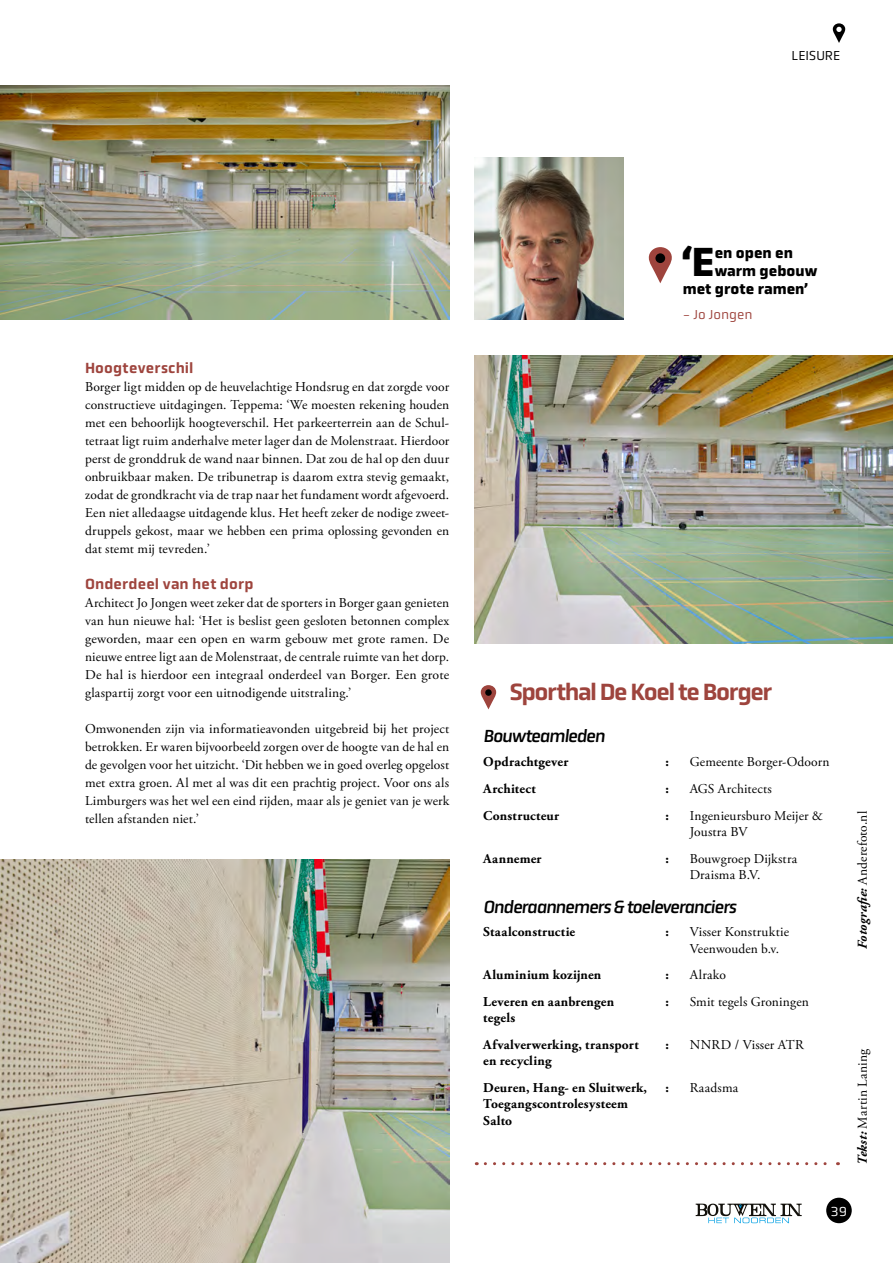
<style>
.page{position:relative;width:893px;height:1263px;background:#fff}
.page>*{position:absolute;margin:0;border:0;box-sizing:border-box;transform-origin:0 0}
.t1{font:700 41.25px "Obvia";color:#000}
.Colofon_Title{font:500 24px "Obvia";letter-spacing:-.06em;color:#9e443d}
.Colofon_Section_Heading{font:italic 18px "Obvia";letter-spacing:-.06em;color:#000}
.Headings{font:500 15px "Obvia";letter-spacing:.01em;color:#9e443d}
.t2{font:700 15px "Obvia";color:#000}
.Main_Paragraphs{font:13.5px/18px "Adobe Garamond Pro";letter-spacing:.01em;color:#000;text-align:justify}
.Colofon_Text_Bold{font:700 13.5px/16.2px "Adobe Garamond Pro";letter-spacing:.015em;color:#000}
.Colofon_Text{font:13.5px/16.2px "Adobe Garamond Pro";letter-spacing:.01em;color:#000}
.Quote_Name{font:13.5px "Obvia";color:#9e443d}
.t3{font:13.5px "Obvia";letter-spacing:.005em;color:#000}
.t4{font:13.5px "Obvia";color:#fff}
.s1{font-weight:700;font-style:italic}
</style>
<div class="page">
<img style="left:0;top:859px;width:449px;height:404px">
<svg style="left:481px;top:685px;width:15px;height:24px"></svg>
<div style="left:485px;top:689px;width:7px;height:7px;background:#000;border-radius:50%"></div>
<svg style="left:485px;top:1162px;width:353px;height:3px"></svg>
<svg style="left:649px;top:247px;width:23px;height:36px"></svg>
<div style="left:655px;top:253px;width:10px;height:10px;background:#000;border-radius:50%"></div>
<img style="left:475px;top:355px;width:418px;height:288px">
<img style="left:475px;top:157px;width:148px;height:162px">
<img style="left:0;top:85px;width:449px;height:234px">
<svg style="left:833px;top:23px;width:12px;height:20px"></svg>
<svg style="left:836px;top:27px;width:6px;height:5px"></svg>
<svg style="left:696px;top:1203px;width:106px;height:20px"></svg>
<div style="left:826px;top:1198px;width:26px;height:25px;background:#000;border-radius:50%"></div>
<p class="t3" style="left:792px;top:47px;width:50px">LEISURE</p>
<p class="Headings" style="left:85px;top:359px;width:110px">Hoogteverschil</p>
<p class="Main_Paragraphs" style="left:85px;top:378px;width:366px">Borger ligt midden op de heuvelachtige Hondsrug en dat zorgde voor constructieve uitdagingen. Teppema: ‘We moesten rekening houden met een behoorlijk hoogteverschil. Het parkeerterrein aan de Schul&shy;tetraat ligt ruim anderhalve meter lager dan de Molenstraat. Hierdoor perst de gronddruk de wand naar binnen. Dat zou de hal op den duur onbruikbaar maken. De tribunetrap is daarom extra stevig gemaakt, zodat de grondkracht via de trap naar het fundament wordt afgevoerd.<br>Een niet alledaagse uitdagende klus. Het heeft zeker de nodige zweet&shy;druppels gekost, maar we hebben een prima oplossing gevonden en dat stemt mij tevreden.’</p>
<p class="Headings" style="left:85px;top:575px;width:170px">Onderdeel van het dorp</p>
<p class="Main_Paragraphs" style="left:85px;top:594px;width:366px">Architect Jo Jongen weet zeker dat de sporters in Borger gaan genieten van hun nieuwe hal: ‘Het is beslist geen gesloten betonnen complex geworden, maar een open en warm gebouw met grote ramen. De nieuwe entree ligt aan de Molenstraat, de centrale ruimte van het dorp.<br>De hal is hierdoor een integraal onderdeel van Borger. Een grote glaspartij zorgt voor een uitnodigende uitstraling.’</p>
<p class="Main_Paragraphs" style="left:85px;top:720px;width:366px">Omwonenden zijn via informatieavonden uitgebreid bij het project betrokken. Er waren bijvoorbeeld zorgen over de hoogte van de hal en de gevolgen voor het uitzicht. ‘Dit hebben we in goed overleg opgelost met extra groen. Al met al was dit een prachtig project. Voor ons als Limburgers was het wel een eind rijden, maar als je geniet van je werk tellen afstanden niet.’</p>
<p class="t1" style="left:681px;top:237px;width:35px">‘E</p>
<p class="t2" style="left:715px;top:244px;width:80px">en open en</p>
<p class="t2" style="left:715px;top:262px;width:104px">warm gebouw</p>
<p class="t2" style="left:683px;top:280px;width:127px">met grote ramen’</p>
<p class="Quote_Name" style="left:683px;top:307px;width:71px">- Jo Jongen</p>
<p class="Colofon_Title" style="left:510px;top:678px;width:264px">Sporthal De Koel te Borger</p>
<p class="Colofon_Section_Heading" style="left:483px;top:725px;width:123px">Bouwteamleden</p>
<p class="Colofon_Text_Bold" style="left:483px;top:754px;width:87px">Opdrachtgever</p>
<p class="Colofon_Text_Bold" style="left:665px;top:754px;width:5px">:</p>
<p class="Colofon_Text" style="left:690px;top:754px;width:141px">Gemeente Borger-Odoorn</p>
<p class="Colofon_Text_Bold" style="left:483px;top:781px;width:54px">Architect</p>
<p class="Colofon_Text_Bold" style="left:665px;top:781px;width:5px">:</p>
<p class="Colofon_Text" style="left:690px;top:781px;width:84px">AGS Architects</p>
<p class="Colofon_Text_Bold" style="left:483px;top:808px;width:78px">Constructeur</p>
<p class="Colofon_Text_Bold" style="left:665px;top:808px;width:5px">:</p>
<p class="Colofon_Text" style="left:690px;top:808px;width:135px">Ingenieursburo Meijer &amp;<br>Joustra BV</p>
<p class="Colofon_Text_Bold" style="left:483px;top:851px;width:60px">Aannemer</p>
<p class="Colofon_Text_Bold" style="left:665px;top:851px;width:5px">:</p>
<p class="Colofon_Text" style="left:690px;top:851px;width:109px">Bouwgroep Dijkstra<br>Draisma B.V.</p>
<p class="Colofon_Section_Heading" style="left:483px;top:895px;width:255px">Onderaannemers &amp; toeleveranciers</p>
<p class="Colofon_Text_Bold" style="left:483px;top:924px;width:94px">Staalconstructie</p>
<p class="Colofon_Text_Bold" style="left:665px;top:924px;width:5px">:</p>
<p class="Colofon_Text" style="left:690px;top:924px;width:101px">Visser Konstruktie<br>Veenwouden b.v.</p>
<p class="Colofon_Text_Bold" style="left:483px;top:967px;width:120px">Aluminium kozijnen</p>
<p class="Colofon_Text_Bold" style="left:665px;top:967px;width:5px">:</p>
<p class="Colofon_Text" style="left:690px;top:967px;width:38px">Alrako</p>
<p class="Colofon_Text_Bold" style="left:483px;top:994px;width:132px">Leveren en aanbrengen tegels</p>
<p class="Colofon_Text_Bold" style="left:665px;top:994px;width:5px">:</p>
<p class="Colofon_Text" style="left:690px;top:994px;width:121px">Smit tegels Groningen</p>
<p class="Colofon_Text_Bold" style="left:483px;top:1037px;width:157px">Afvalverwerking, transport en recycling</p>
<p class="Colofon_Text_Bold" style="left:665px;top:1037px;width:5px">:</p>
<p class="Colofon_Text" style="left:690px;top:1037px;width:116px">NNRD / Visser ATR</p>
<p class="Colofon_Text_Bold" style="left:483px;top:1080px;width:165px">Deuren, Hang- en Sluitwerk,<br>Toegangscontrolesysteem<br>Salto</p>
<p class="Colofon_Text_Bold" style="left:665px;top:1080px;width:5px">:</p>
<p class="Colofon_Text" style="left:690px;top:1080px;width:50px">Raadsma</p>
<p class="Main_Paragraphs" style="left:854px;top:949px;width:140px;rotate:-90deg"><span class="s1">Fotografie:</span> Anderefoto.nl</p>
<p class="Main_Paragraphs" style="left:854px;top:1165px;width:118px;rotate:-90deg"><span class="s1">Tekst:</span> Martin Laning</p>
<p class="t4" style="left:831px;top:1203px;width:18px">39</p>
</div>
